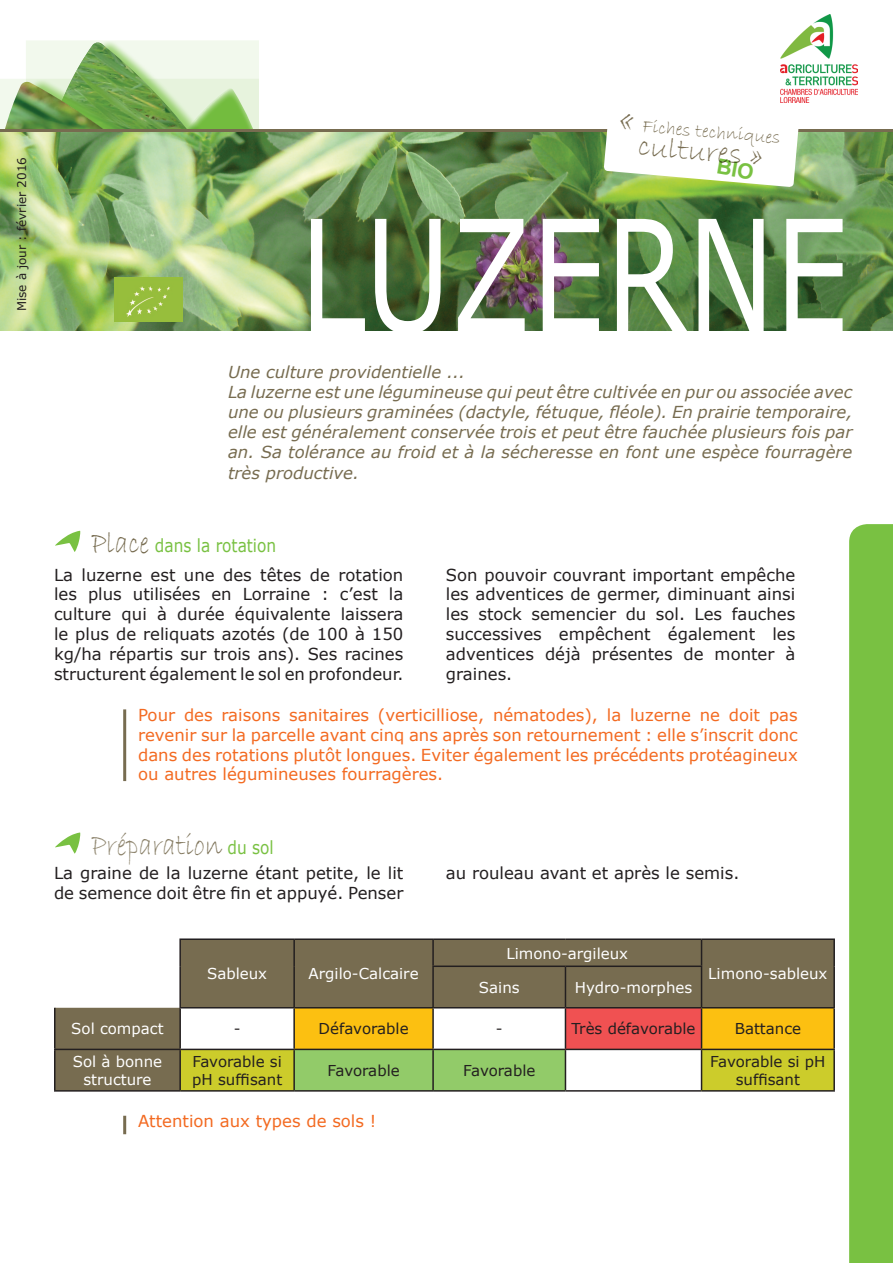
<style>
.page{position:relative;width:893px;height:1263px;background:#fff}
.page>*{position:absolute;margin:0;border:0;box-sizing:border-box;transform-origin:0 0}
.t1{font:155.1px "Verdana";color:#fff;scale:.76 1}
.t2{font:31.95px "Bradley Hand ITC";color:#776c50;scale:.85 1}
.t3{font:31.05px "Bradley Hand ITC";color:#776c50}
.t4{font:18.9px "Bradley Hand ITC";color:#776c50}
.t5{font:18px "Verdana";color:#79c142;scale:.85 1}
.t6{font:16.5px/19.8px "Verdana";color:#231f20;text-align:justify}
.t7{font:italic 16.5px/19.8px "Verdana";color:#776c50}
.t8{font:16.5px/19.8px "Verdana";color:#f36a21;text-align:justify}
.t9{font:15px/18px "Verdana";color:#231f20}
.t10{font:15px/18px "Verdana";color:#fff;text-align:center}
.t11{font:12px "Verdana";color:#231f20}
.s1{font-size:36.15px}
.s2{font-family:"Bradley Hand ITC";font-size:31.95px;color:#776c50}
.s3{font-family:"Verdana";font-size:18px;color:#79c142}
</style>
<div class="page">
<img style="left:0;top:132px;width:893px;height:199px">
<svg style="left:849px;top:524px;width:44px;height:739px;background:#7bc145"></svg>
<svg style="left:55px;top:832px;width:25px;height:22px"></svg>
<svg style="left:55px;top:531px;width:25px;height:21px"></svg>
<svg style="left:55px;top:1007px;width:646px;height:83px"></svg>
<div style="left:181px;top:940px;width:652px;height:67px;background:#776c50"></div>
<div style="left:56px;top:1008px;width:123px;height:82px;background:#776c50"></div>
<div style="left:294px;top:1008px;width:139px;height:41px;background:#fcc011"></div>
<div style="left:565px;top:1008px;width:136px;height:41px;background:#f05152"></div>
<div style="left:701px;top:1008px;width:133px;height:41px;background:#fcc011"></div>
<div style="left:180px;top:1049px;width:114px;height:42px;background:#cccc2b"></div>
<div style="left:295px;top:1050px;width:270px;height:40px;background:#92cb69"></div>
<div style="left:701px;top:1049px;width:133px;height:42px;background:#cccc2b"></div>
<hr style="left:432px;top:940px;width:2px;height:25px;background:#231f20">
<svg style="left:701px;top:940px;width:1px;height:25px"></svg>
<hr style="left:432px;top:965px;width:133px;height:2px;background:#231f20">
<hr style="left:432px;top:967px;width:2px;height:40px;background:#231f20">
<hr style="left:565px;top:965px;width:137px;height:2px;background:#231f20">
<hr style="left:565px;top:967px;width:1px;height:40px;background:#231f20">
<hr style="left:701px;top:967px;width:1px;height:40px;background:#231f20">
<hr style="left:293px;top:1008px;width:2px;height:41px;background:#231f20">
<hr style="left:432px;top:1008px;width:2px;height:41px;background:#231f20">
<hr style="left:565px;top:1008px;width:1px;height:41px;background:#231f20">
<hr style="left:54px;top:1050px;width:2px;height:40px;background:#231f20">
<hr style="left:180px;top:1049px;width:114px;height:1px;background:#231f20">
<hr style="left:179px;top:1050px;width:2px;height:40px;background:#231f20">
<hr style="left:54px;top:1090px;width:126px;height:1px;background:#231f20">
<hr style="left:180px;top:1090px;width:114px;height:1px;background:#231f20">
<hr style="left:294px;top:1049px;width:139px;height:1px;background:#231f20">
<hr style="left:293px;top:1050px;width:2px;height:40px;background:#231f20">
<hr style="left:433px;top:1049px;width:132px;height:1px;background:#231f20">
<hr style="left:432px;top:1050px;width:2px;height:40px;background:#231f20">
<hr style="left:565px;top:1049px;width:136px;height:1px;background:#231f20">
<hr style="left:565px;top:1050px;width:1px;height:40px;background:#231f20">
<hr style="left:701px;top:1050px;width:1px;height:40px;background:#231f20">
<hr style="left:833px;top:1050px;width:2px;height:40px;background:#231f20">
<hr style="left:294px;top:1090px;width:139px;height:1px;background:#231f20">
<hr style="left:433px;top:1090px;width:132px;height:1px;background:#231f20">
<hr style="left:565px;top:1090px;width:136px;height:1px;background:#231f20">
<hr style="left:701px;top:1090px;width:134px;height:1px;background:#231f20">
<hr style="left:293px;top:940px;width:2px;height:26px;background:#231f20">
<hr style="left:293px;top:966px;width:2px;height:41px;background:#231f20">
<hr style="left:179px;top:938px;width:115px;height:2px;background:#231f20">
<hr style="left:179px;top:940px;width:2px;height:26px;background:#231f20">
<hr style="left:294px;top:938px;width:139px;height:2px;background:#231f20">
<hr style="left:179px;top:966px;width:2px;height:41px;background:#231f20">
<hr style="left:179px;top:1007px;width:115px;height:1px;background:#231f20">
<hr style="left:294px;top:1007px;width:139px;height:1px;background:#231f20">
<hr style="left:433px;top:938px;width:132px;height:2px;background:#231f20">
<hr style="left:565px;top:938px;width:136px;height:2px;background:#231f20">
<hr style="left:701px;top:938px;width:134px;height:2px;background:#231f20">
<hr style="left:833px;top:940px;width:2px;height:26px;background:#231f20">
<hr style="left:833px;top:966px;width:2px;height:41px;background:#231f20">
<hr style="left:701px;top:1007px;width:134px;height:1px;background:#231f20">
<hr style="left:433px;top:1007px;width:132px;height:1px;background:#231f20">
<hr style="left:565px;top:1007px;width:136px;height:1px;background:#231f20">
<hr style="left:701px;top:1008px;width:1px;height:41px;background:#231f20">
<hr style="left:833px;top:1008px;width:2px;height:41px;background:#231f20">
<hr style="left:701px;top:1049px;width:134px;height:1px;background:#231f20">
<hr style="left:54px;top:1008px;width:2px;height:41px;background:#231f20">
<hr style="left:179px;top:1008px;width:2px;height:41px;background:#231f20">
<hr style="left:54px;top:1049px;width:126px;height:1px;background:#231f20">
<hr style="left:123px;top:709px;width:3px;height:72px;background:#776c50">
<img style="left:115px;top:278px;width:68px;height:44px">
<img style="left:780px;top:14px;width:77px;height:89px">
<div style="left:26px;top:40px;width:232px;height:92px;background:#f2f9ed"></div>
<svg style="left:0;top:42px;width:258px;height:88px"></svg>
<hr style="left:0;top:130px;width:893px;height:2px;background:#776c50">
<hr style="left:123px;top:1116px;width:3px;height:18px;background:#776c50">
<svg style="left:604px;top:101px;width:195px;height:86px"></svg>
<p class="t11" style="left:13px;top:311px;width:156px;rotate:-90deg">Mise à jour : février 2016</p>
<p class="t4" style="left:620px;top:112px;width:164px;rotate:5deg"><span class="s1">«</span> Fiches techniques</p>
<h3 class="t3" style="left:640px;top:126px;width:127px;rotate:5deg">cultures »</h3>
<h1 class="t1" style="left:299px;top:169px;width:725px">LUZERNE</h1>
<p class="t7" style="left:228px;top:362px;width:626px">Une culture providentielle ...<br>La luzerne est une légumineuse qui peut être cultivée en pur ou associée avec une ou plusieurs graminées (dactyle, fétuque, fléole). En prairie temporaire, elle est généralement conservée trois et peut être fauchée plusieurs fois par an. Sa tolérance au froid et à la sécheresse en font une espèce fourragère</p>
<p class="t7" style="left:228px;top:463px;width:133px">très productive.</p>
<p class="t5" style="left:91px;top:533px;width:219px"><span class="s2">Place</span> dans la rotation</p>
<p class="t6" style="left:54px;top:564px;width:351px">La luzerne est une des têtes de rotation les plus utilisées en Lorraine : c’est la culture qui à durée équivalente laissera le plus de reliquats azotés (de 100 à 150 kg/ha répartis sur trois ans). Ses racines structurent également le sol en profondeur.</p>
<p class="t6" style="left:446px;top:564px;width:351px">Son pouvoir couvrant important empêche les adventices de germer, diminuant ainsi les stock semencier du sol. Les fauches successives empêchent également les adventices déjà présentes de monter à graines.</p>
<p class="t8" style="left:138px;top:705px;width:661px">Pour des raisons sanitaires (verticilliose, nématodes), la luzerne ne doit pas revenir sur la parcelle avant cinq ans après son retournement : elle s’inscrit donc dans des rotations plutôt longues. Eviter également les précédents protéagineux ou autres légumineuses fourragères.</p>
<h2 class="t2" style="left:91px;top:824px;width:216px">Préparation <span class="s3">du sol</span></h2>
<p class="t6" style="left:54px;top:863px;width:351px">La graine de la luzerne étant petite, le lit de semence doit être fin et appuyé. Penser</p>
<p class="t6" style="left:446px;top:863px;width:295px">au rouleau avant et après le semis.</p>
<p class="t10" style="left:207px;top:965px;width:62px">Sableux</p>
<p class="t10" style="left:309px;top:965px;width:112px">Argilo-Calcaire</p>
<p class="t10" style="left:506px;top:944px;width:123px">Limono-argileux</p>
<p class="t10" style="left:479px;top:978px;width:42px">Sains</p>
<p class="t10" style="left:575px;top:978px;width:119px">Hydro-morphes</p>
<p class="t10" style="left:708px;top:965px;width:121px">Limono-sableux</p>
<p class="t10" style="left:71px;top:1020px;width:94px">Sol compact</p>
<p class="t9" style="left:234px;top:1020px;width:8px">-</p>
<p class="t9" style="left:319px;top:1020px;width:92px">Défavorable</p>
<p class="t9" style="left:496px;top:1020px;width:8px">-</p>
<p class="t9" style="left:571px;top:1020px;width:126px">Très défavorable</p>
<p class="t9" style="left:735px;top:1020px;width:68px">Battance</p>
<p class="t10" style="left:73px;top:1052px;width:91px">Sol à bonne structure</p>
<p class="t9" style="left:192px;top:1052px;width:92px">Favorable si pH suffisant</p>
<p class="t9" style="left:328px;top:1061px;width:74px">Favorable</p>
<p class="t9" style="left:463px;top:1061px;width:74px">Favorable</p>
<p class="t9" style="left:710px;top:1052px;width:117px;text-align:center">Favorable si pH suffisant</p>
<p class="t8" style="left:138px;top:1111px;width:240px">Attention aux types de sols !</p>
</div>
